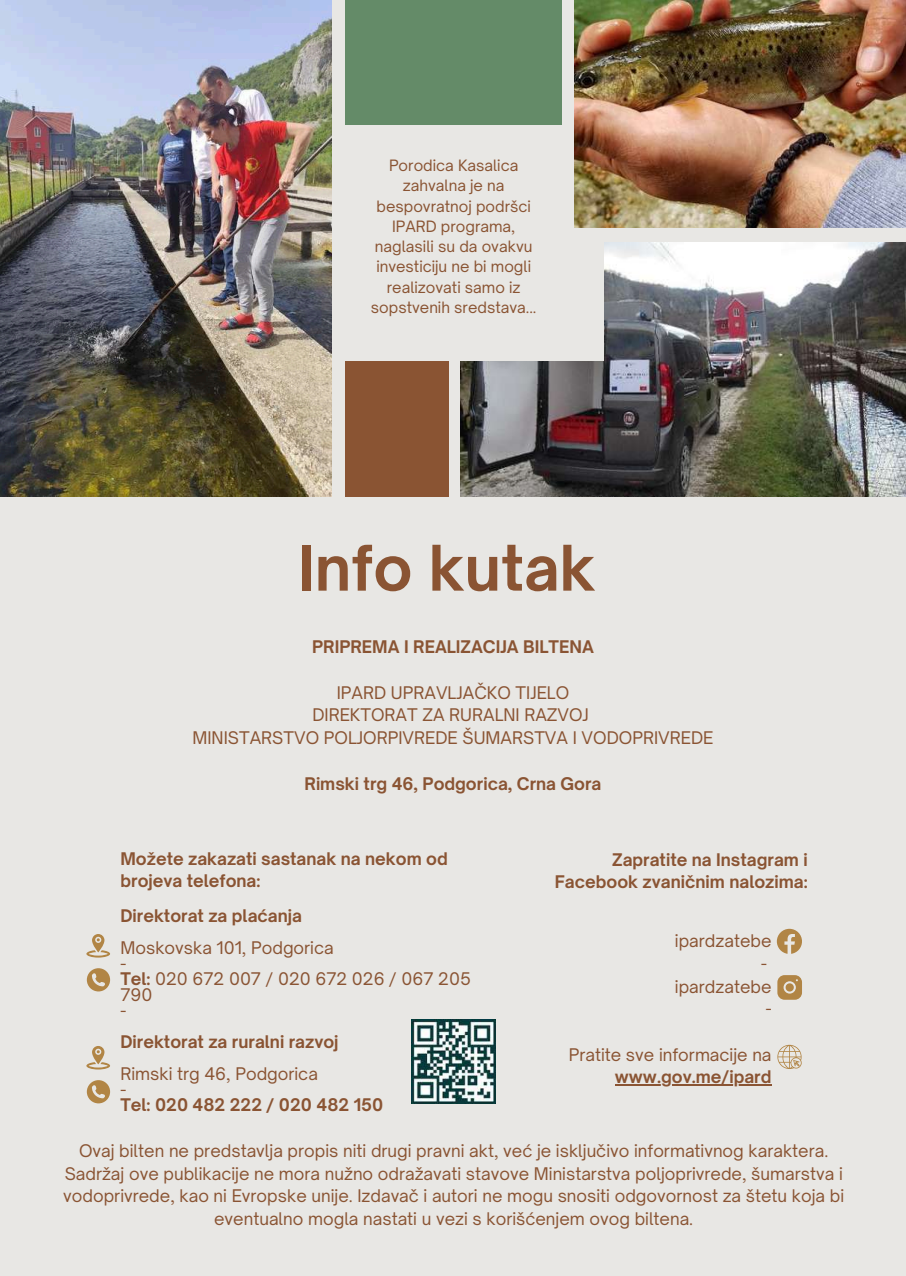
<style>
.page{position:relative;width:906px;height:1276px;background:#e8e7e4}
.page>*{position:absolute;margin:0;border:0;box-sizing:border-box;transform-origin:0 0}
.t1{font:700 60.15px "Open Sauce One";color:#8a5433}
.t2{font:16.65px/22.8px "Open Sauce One";color:#8a5433}
.t3{font:700 16.65px/22.5px "Open Sauce One";color:#8a5433}
.t4{font:15px/20.2px "Open Sauce One";color:#8a5433;text-align:center}
.s1{font-weight:700}
</style>
<div class="page">
<svg style="left:777px;top:929px;width:24px;height:24px"></svg>
<svg style="left:777px;top:975px;width:25px;height:25px"></svg>
<svg style="left:777px;top:1045px;width:24px;height:24px"></svg>
<hr style="left:615px;top:1084px;width:156px;height:2px;background:#8a5433">
<svg style="left:87px;top:968px;width:23px;height:23px"></svg>
<svg style="left:86px;top:934px;width:24px;height:23px"></svg>
<svg style="left:87px;top:1080px;width:23px;height:23px"></svg>
<svg style="left:86px;top:1046px;width:24px;height:23px"></svg>
<img style="left:411px;top:1019px;width:84px;height:85px">
<img style="left:460px;top:243px;width:446px;height:253px">
<div style="left:303px;top:125px;width:301px;height:236px;background:#e8e7e4"></div>
<img style="left:0;top:0;width:332px;height:496px">
<div style="left:345px;top:361px;width:103px;height:135px;background:#8a5433"></div>
<div style="left:345px;top:0;width:217px;height:125px;background:#648b68"></div>
<img style="left:574px;top:0;width:332px;height:228px">
<p class="t4" style="left:371px;top:155px;width:167px">Porodica Kasalica zahvalna je na bespovratnoj podršci<br>IPARD programa, naglasili su da ovakvu investiciju ne bi mogli realizovati samo iz sopstvenih sredstava...</p>
<h1 class="t1" style="left:298px;top:530px;width:299px">Info kutak</h1>
<p class="t3" style="left:312px;top:636px;width:283px">PRIPREMA I REALIZACIJA BILTENA</p>
<p class="t2" style="left:192px;top:681px;width:522px;text-align:center">IPARD UPRAVLJAČKO TIJELO<br>DIREKTORAT ZA RURALNI RAZVOJ<br>MINISTARSTVO POLJORPIVREDE ŠUMARSTVA I VODOPRIVREDE</p>
<p class="t3" style="left:304px;top:772px;width:298px">Rimski trg 46, Podgorica, Crna Gora</p>
<p class="t3" style="left:120px;top:847px;width:329px">Možete zakazati sastanak na nekom od brojeva telefona:</p>
<p class="t3" style="left:120px;top:905px;width:183px">Direktorat za plaćanja</p>
<p class="t2" style="left:120px;top:939px;width:352px;line-height:15.8px">Moskovska 101, Podgorica<br>-<br><span class="s1">Tel:</span> 020 672 007 / 020 672 026 / 067 205<br>790<br>-</p>
<p class="t3" style="left:120px;top:1031px;width:220px">Direktorat za ruralni razvoj</p>
<p class="t2" style="left:120px;top:1065px;width:199px;line-height:15.8px">Rimski trg 46, Podgorica -</p>
<p class="t3" style="left:120px;top:1094px;width:264px">Tel: 020 482 222 / 020 482 150</p>
<p class="t3" style="left:555px;top:848px;width:254px;text-align:right">Zapratite na Instagram i<br>Facebook zvaničnim nalozima:</p>
<p class="t2" style="left:675px;top:929px;width:98px;text-align:right">ipardzatebe - ipardzatebe -</p>
<p class="t2" style="left:568px;top:1043px;width:204px">Pratite sve informacije na</p>
<p class="t3" style="left:615px;top:1066px;width:158px">www.gov.me/ipard</p>
<p class="t2" style="left:63px;top:1139px;width:782px;text-align:center">Ovaj bilten ne predstavlja propis niti drugi pravni akt, već je isključivo informativnog karaktera.<br>Sadržaj ove publikacije ne mora nužno odražavati stavove Ministarstva poljoprivrede, šumarstva i vodoprivrede, kao ni Evropske unije. Izdavač i autori ne mogu snositi odgovornost za štetu koja bi eventualno mogla nastati u vezi s korišćenjem ovog biltena.</p>
</div>
